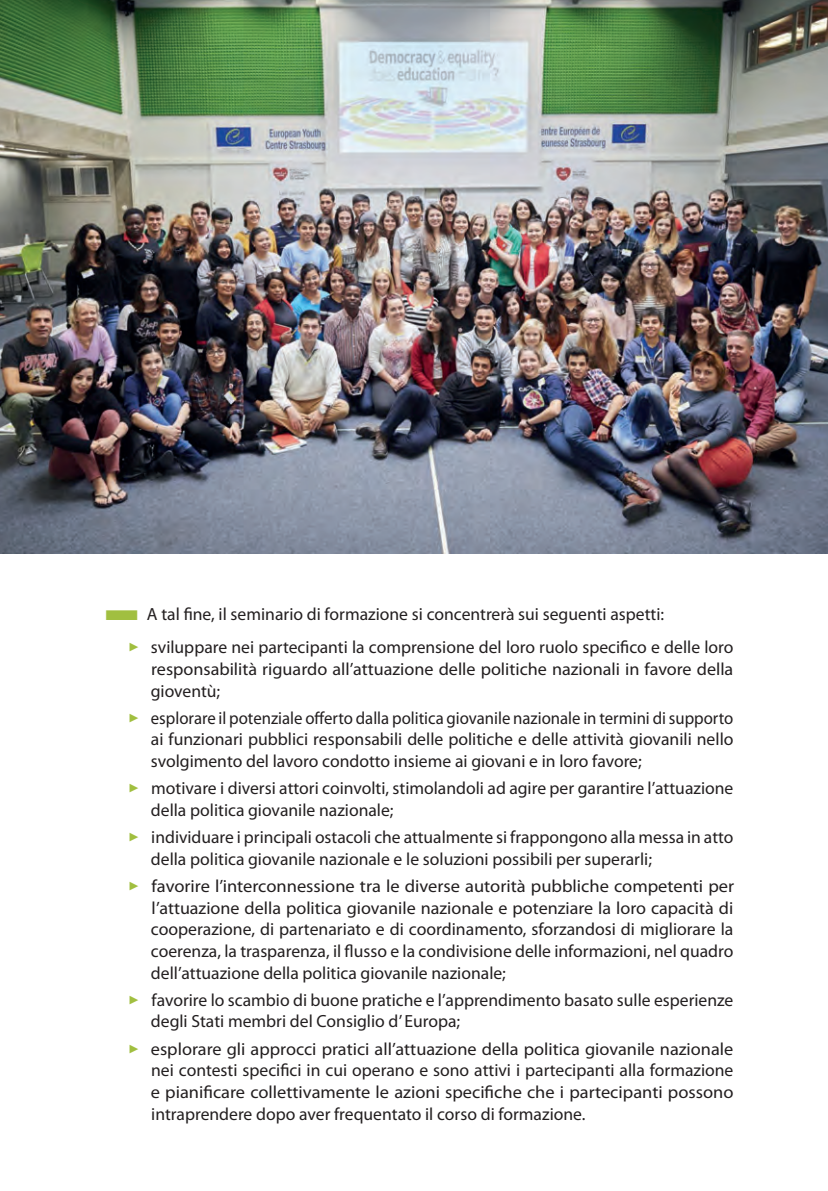
<style>
.page{position:relative;width:828px;height:1191px;background:#fff}
.page>*{position:absolute;margin:0;border:0;box-sizing:border-box;transform-origin:0 0}
.t1{font:17.6px/21.6px "Myriad Pro";color:#231f20}
.t2{font:17.6px/21.6px "Myriad Pro";color:#231f20;text-align:justify;scale:1.05 1}
.t3{font:17.6px/21.6px "Myriad Pro";color:#231f20;text-align:justify;scale:1.04 1}
.t4{font:17.6px/21.6px "Myriad Pro";color:#231f20;text-align:justify;scale:.95 1}
.s1{color:#a1bf40}
</style>
<div class="page">
<img style="left:0;top:0;width:828px;height:553px">
<p class="t1" style="left:105px;top:603px;width:560px"><span class="s1">■</span> A tal fine, il seminario di formazione si concentrerà sui seguenti aspetti:</p>
<p class="t1" style="left:151px;top:636px;width:584px;text-align:justify;text-indent:-23px"><span class="s1">✓</span> sviluppare nei partecipanti la comprensione del loro ruolo specifico e delle loro responsabilità riguardo all’attuazione delle politiche nazionali in favore della gioventù;</p>
<p class="t4" style="left:151px;top:707px;width:615px;text-indent:-23px"><span class="s1">✓</span> esplorare il potenziale offerto dalla politica giovanile nazionale in termini di supporto ai funzionari pubblici responsabili delle politiche e delle attività giovanili nello svolgimento del lavoro condotto insieme ai giovani e in loro favore;</p>
<p class="t1" style="left:151px;top:777px;width:584px;text-indent:-23px"><span class="s1">✓</span> motivare i diversi attori coinvolti, stimolandoli ad agire per garantire l’attuazione della politica giovanile nazionale;</p>
<p class="t1" style="left:151px;top:826px;width:584px;text-indent:-23px"><span class="s1">✓</span> individuare i principali ostacoli che attualmente si frappongono alla messa in atto della politica giovanile nazionale e le soluzioni possibili per superarli;</p>
<p class="t2" style="left:151px;top:875px;width:557px;text-indent:-23px"><span class="s1">✓</span> favorire l’interconnessione tra le diverse autorità pubbliche competenti per l’attuazione della politica giovanile nazionale e potenziare la loro capacità di cooperazione, di partenariato e di coordinamento, sforzandosi di migliorare la coerenza, la trasparenza, il flusso e la condivisione delle informazioni, nel quadro dell’attuazione della politica giovanile nazionale;</p>
<p class="t1" style="left:151px;top:988px;width:584px;text-indent:-23px"><span class="s1">✓</span> favorire lo scambio di buone pratiche e l’apprendimento basato sulle esperienze degli Stati membri del Consiglio d’ Europa;</p>
<p class="t3" style="left:151px;top:1037px;width:561px;text-indent:-23px"><span class="s1">✓</span> esplorare gli approcci pratici all’attuazione della politica giovanile nazionale nei contesti specifici in cui operano e sono attivi i partecipanti alla formazione e pianificare collettivamente le azioni specifiche che i partecipanti possono intraprendere dopo aver frequentato il corso di formazione.</p>
</div>
